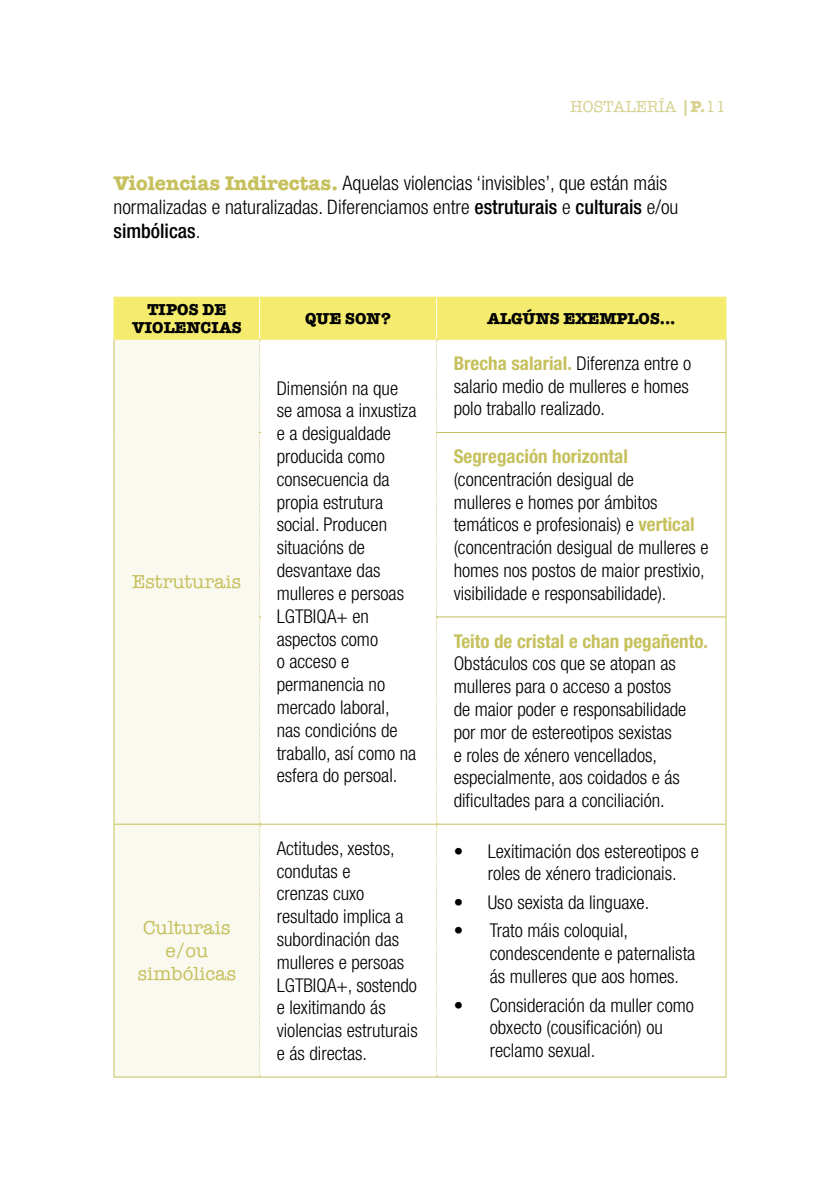
<style>
.page{position:relative;width:840px;height:1191px;background:#fff}
.page>*{position:absolute;margin:0;border:0;box-sizing:border-box;transform-origin:0 0}
.t1{font:300 condensed 20px/24px "Helvetica Neue LT Std";color:#000}
.t2{font:300 condensed 19px/22.8px "Helvetica Neue LT Std";color:#000}
.t3{font:700 condensed 19px "Helvetica Neue LT Std";color:#c6c05d}
.t4{font:500 19px/22.8px "American Typewriter Std";color:#c6c05d;text-align:center}
.t5{font:700 16px/18.4px "American Typewriter Std";color:#000;text-align:center}
.t6{font:500 16px "American Typewriter Std";color:#d7d28f}
.s1{font-weight:700}
.s2{font-family:"American Typewriter Std";font-weight:700;font-stretch:normal;color:#c6c05d}
.s3{font-weight:500}
.s4{font-weight:700;color:#c6c05d}
</style>
<div class="page">
<hr style="left:113px;top:340px;width:1px;height:92px;background:#c6c05d">
<hr style="left:113px;top:432px;width:1px;height:185px;background:#c6c05d">
<hr style="left:113px;top:617px;width:1px;height:206px;background:#c6c05d">
<hr style="left:113px;top:823px;width:146px;height:1px;background:#c6c05d">
<hr style="left:113px;top:824px;width:1px;height:252px;background:#c6c05d">
<hr style="left:113px;top:1076px;width:146px;height:1px;background:#c6c05d">
<hr style="left:725px;top:340px;width:1px;height:92px;background:#c6c05d">
<hr style="left:437px;top:432px;width:289px;height:1px;background:#c6c05d">
<hr style="left:725px;top:433px;width:1px;height:183px;background:#c6c05d">
<hr style="left:437px;top:616px;width:289px;height:1px;background:#c6c05d">
<hr style="left:725px;top:617px;width:1px;height:206px;background:#c6c05d">
<hr style="left:259px;top:1076px;width:177px;height:1px;background:#c6c05d">
<svg style="left:114px;top:298px;width:611px;height:778px"></svg>
<hr style="left:436px;top:823px;width:290px;height:1px;background:#c6c05d">
<hr style="left:725px;top:824px;width:1px;height:252px;background:#c6c05d">
<hr style="left:436px;top:1076px;width:290px;height:1px;background:#c6c05d">
<hr style="left:113px;top:297px;width:146px;height:1px;background:#f5ec6f">
<hr style="left:113px;top:298px;width:1px;height:41px;background:#f5ec6f">
<hr style="left:259px;top:297px;width:177px;height:1px;background:#f5ec6f">
<hr style="left:436px;top:297px;width:290px;height:1px;background:#f5ec6f">
<hr style="left:725px;top:298px;width:1px;height:41px;background:#f5ec6f">
<hr style="left:113px;top:339px;width:146px;height:1px;background:#f5ec6f">
<hr style="left:259px;top:339px;width:177px;height:1px;background:#f5ec6f">
<hr style="left:436px;top:339px;width:290px;height:1px;background:#f5ec6f">
<p class="t6" style="left:570px;top:98px;width:158px">HOSTALERÍA <span class="s1">|P.</span>11</p>
<p class="t1" style="left:113px;top:171px;width:566px"><span class="s2">Violencias Indirectas.</span> Aquelas violencias ‘invisibles’, que están máis normalizadas e naturalizadas. Diferenciamos entre <span class="s3">estruturais</span> e <span class="s3">culturais</span> e/ou <span class="s3">simbólicas</span>.</p>
<p class="t5" style="left:132px;top:300px;width:111px">TIPOS DE<br>VIOLENCIAS</p>
<p class="t5" style="left:305px;top:309px;width:88px">QUE SON?</p>
<p class="t5" style="left:487px;top:309px;width:189px">ALGÚNS EXEMPLOS...</p>
<p class="t4" style="left:132px;top:571px;width:111px">Estruturais</p>
<p class="t4" style="left:137px;top:917px;width:100px">Culturais e/ou simbólicas</p>
<p class="t2" style="left:276px;top:376px;width:141px">Dimensión na que se amosa a inxustiza e a desigualdade producida como consecuencia da propia estrutura social. Producen situacións de desvantaxe das mulleres e persoas<br>LGTBIQA+ en aspectos como<br>o acceso e permanencia no mercado laboral, nas condicións de traballo, así como na esfera do persoal.</p>
<p class="t2" style="left:453px;top:351px;width:239px"><span class="s4">Brecha salarial.</span> Diferenza entre o salario medio de mulleres e homes polo traballo realizado.</p>
<p class="t3" style="left:453px;top:445px;width:176px">Segregación horizontal</p>
<p class="t2" style="left:453px;top:467px;width:256px">(concentración desigual de<br>mulleres e homes por ámbitos temáticos e profesionais) e <span class="s4">vertical </span>(concentración desigual de mulleres e homes nos postos de maior prestixio, visibilidade e responsabilidade).</p>
<p class="t3" style="left:453px;top:629px;width:256px">Teito de cristal e chan pegañento.</p>
<p class="t2" style="left:453px;top:652px;width:234px">Obstáculos cos que se atopan as mulleres para o acceso a postos de maior poder e responsabilidade por mor de estereotipos sexistas<br>e roles de xénero vencellados, especialmente, aos coidados e ás dificultades para a conciliación.</p>
<p class="t2" style="left:276px;top:836px;width:142px">Actitudes, xestos, condutas e<br>crenzas cuxo resultado implica a subordinación das mulleres e persoas<br>LGTBIQA+, sostendo e lexitimando ás violencias estruturais e ás directas.</p>
<p class="t2" style="left:487px;top:839px;width:212px;text-indent:-34px">• Lexitimación dos estereotipos e roles de xénero tradicionais.</p>
<p class="t2" style="left:453px;top:890px;width:197px">• Uso sexista da linguaxe.</p>
<p class="t2" style="left:489px;top:919px;width:207px;text-indent:-36px">• Trato máis coloquial, condescendente e paternalista ás mulleres que aos homes.</p>
<p class="t2" style="left:489px;top:993px;width:205px;text-indent:-36px">• Consideración da muller como obxecto (cousificación) ou reclamo sexual.</p>
</div>
